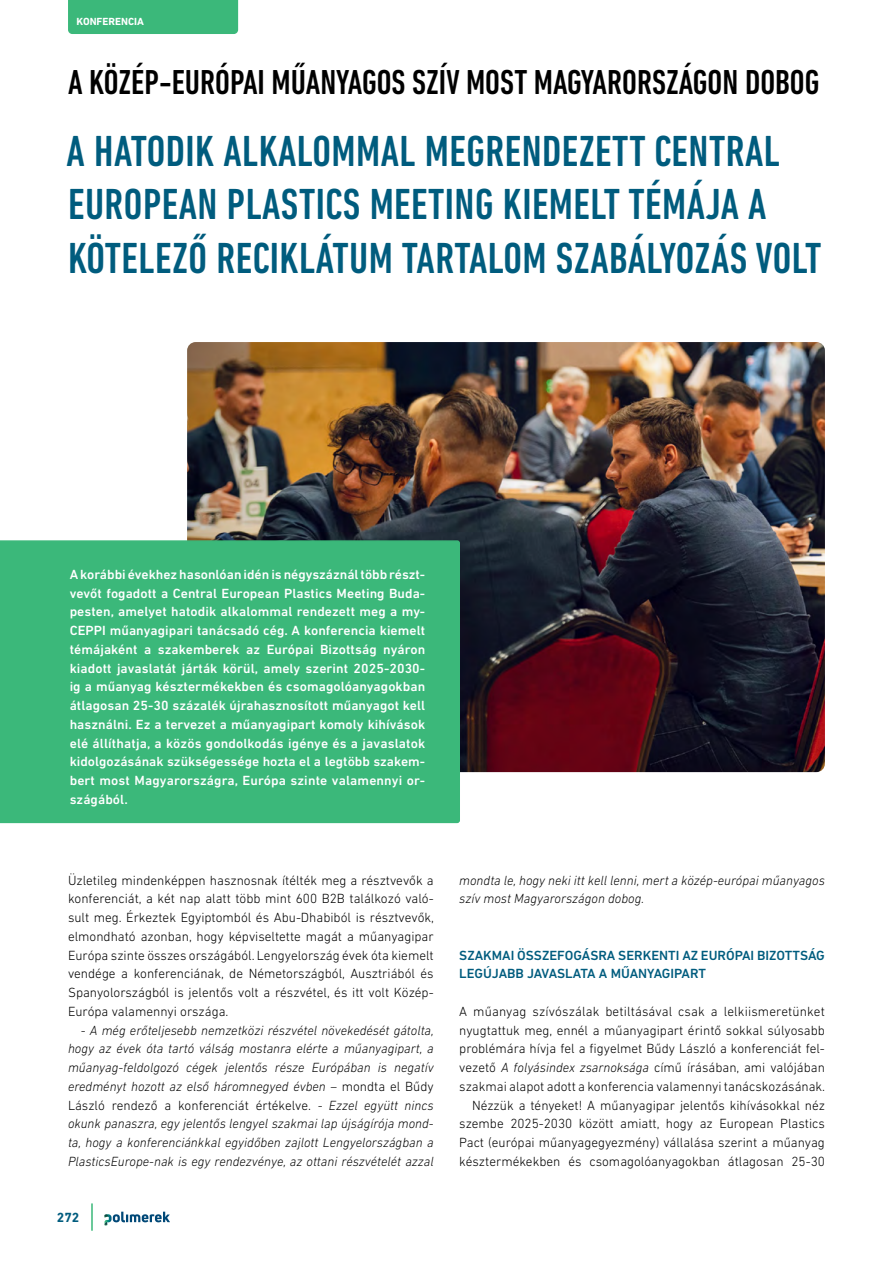
<style>
.page{position:relative;width:893px;height:1263px;background:#fff}
.page>*{position:absolute;margin:0;border:0;box-sizing:border-box;transform-origin:0 0}
.t1{font:500 condensed 44.25px/53.1px "DIN Next LT Pro";letter-spacing:.01em;color:#005c7e}
.t2{font:500 condensed 35.25px "DIN Next LT Pro";color:#000}
.t3{font:300 13.5px/18.8px "DIN Next LT Pro";color:#000;text-align:justify}
.t4{font:500 13.5px/18.8px "DIN Next LT Pro";letter-spacing:.01em;color:#fff;text-align:justify}
.t5{font:italic 300 13.5px/18.8px "DIN Next LT Pro";color:#000;text-align:justify}
.t6{font:500 13.5px/18.8px "DIN Next LT Pro";color:#005c7e}
.t7{font:700 13.5px "DIN Next LT Pro";color:#005c7e}
.t8{font:700 10.5px "DIN Next LT Pro";color:#fff}
.s1{font-style:normal}
.s2{font-style:italic}
</style>
<div class="page">
<hr style="left:91px;top:1203px;width:2px;height:28px;background:#3bb87a">
<svg style="left:105px;top:1211px;width:65px;height:14px"></svg>
<img style="left:187px;top:342px;width:638px;height:430px">
<div style="left:0;top:540px;width:460px;height:283px;background:#3bb87a"></div>
<div style="left:68px;top:0;width:170px;height:34px;background:#3bb87a"></div>
<p class="t8" style="left:77px;top:15px;width:69px">KONFERENCIA</p>
<h2 class="t2" style="left:68px;top:63px;width:753px">A KÖZÉP-EURÓPAI MŰANYAGOS SZÍV MOST MAGYARORSZÁGON DOBOG</h2>
<h1 class="t1" style="left:67px;top:125px;width:756px">A HATODIK ALKALOMMAL MEGRENDEZETT CENTRAL<br>EUROPEAN PLASTICS MEETING KIEMELT TÉMÁJA A<br>KÖTELEZŐ RECIKLÁTUM TARTALOM SZABÁLYOZÁS VOLT</h1>
<p class="t4" style="left:70px;top:565px;width:357px">A korábbi évekhez hasonlóan idén is négyszáznál több részt&shy;vevőt fogadott a Central European Plastics Meeting Buda&shy;pesten, amelyet hatodik alkalommal rendezett meg a my-CEPPI műanyagipari tanácsadó cég. A konferencia kiemelt témájaként a szakemberek az Európai Bizottság nyáron kiadott javaslatát járták körül, amely szerint 2025-2030- ig a műanyag késztermékekben és csomagolóanyagokban átlagosan 25-30 százalék újrahasznosított műanyagot kell használni. Ez a tervezet a műanyagipart komoly kihívások elé állíthatja, a közös gondolkodás igénye és a javaslatok kidolgozásának szükségessége hozta el a legtöbb szakem&shy;bert most Magyarországra, Európa szinte valamennyi or&shy;szágából.</p>
<p class="t3" style="left:68px;top:870px;width:367px">Üzletileg mindenképpen hasznosnak ítélték meg a résztvevők a konferenciát, a két nap alatt több mint 600 B2B találkozó való&shy;sult meg. Érkeztek Egyiptomból és Abu-Dhabiból is résztvevők, elmondható azonban, hogy képviseltette magát a műanyagipar Európa szinte összes országából. Lengyelország évek óta kiemelt vendége a konferenciának, de Németországból, Ausztriából és Spanyolországból is jelentős volt a részvétel, és itt volt Közép-Európa valamennyi országa.</p>
<p class="t5" style="left:68px;top:1020px;width:367px;text-indent:13px">- A még erőteljesebb nemzetközi részvétel növekedését gátolta, hogy az évek óta tartó válság mostanra elérte a műanyagipart, a műanyag-feldolgozó cégek jelentős része Európában is negatív eredményt hozott az első háromnegyed évben – <span class="s1">mondta el Bűdy László rendező a konferenciát értékelve.</span> - Ezzel együtt nincs okunk panaszra, egy jelentős lengyel szakmai lap újságírója mond&shy;ta, hogy a konferenciánkkal egyidőben zajlott Lengyelországban a PlasticsEurope-nak is egy rendezvénye, az ottani részvételét azzal</p>
<p class="t7" style="left:57px;top:1210px;width:24px">272</p>
<p class="t5" style="left:459px;top:870px;width:367px">mondta le, hogy neki itt kell lenni, mert a közép-európai műanyagos szív most Magyarországon dobog.</p>
<p class="t6" style="left:459px;top:945px;width:367px">SZAKMAI ÖSSZEFOGÁSRA SERKENTI AZ EURÓPAI BIZOTTSÁG<br>LEGÚJABB JAVASLATA A MŰANYAGIPART</p>
<p class="t3" style="left:459px;top:1002px;width:367px;text-align:right">A műanyag szívószálak betiltásával csak a lelkiismeretünket nyugtattuk meg, ennél a műanyagipart érintő sokkal súlyosabb problémára hívja fel a figyelmet Bűdy László a konferenciát fel&shy;vezető <span class="s2">A folyásindex zsarnoksága</span> című írásában, ami valójában szakmai alapot adott a konferencia valamennyi tanácskozásának.<br>Nézzük a tényeket! A műanyagipar jelentős kihívásokkal néz szembe 2025-2030 között amiatt, hogy az European Plastics Pact (európai műanyagegyezmény) vállalása szerint a műanyag késztermékekben és csomagolóanyagokban átlagosan 25-30</p>
</div>
